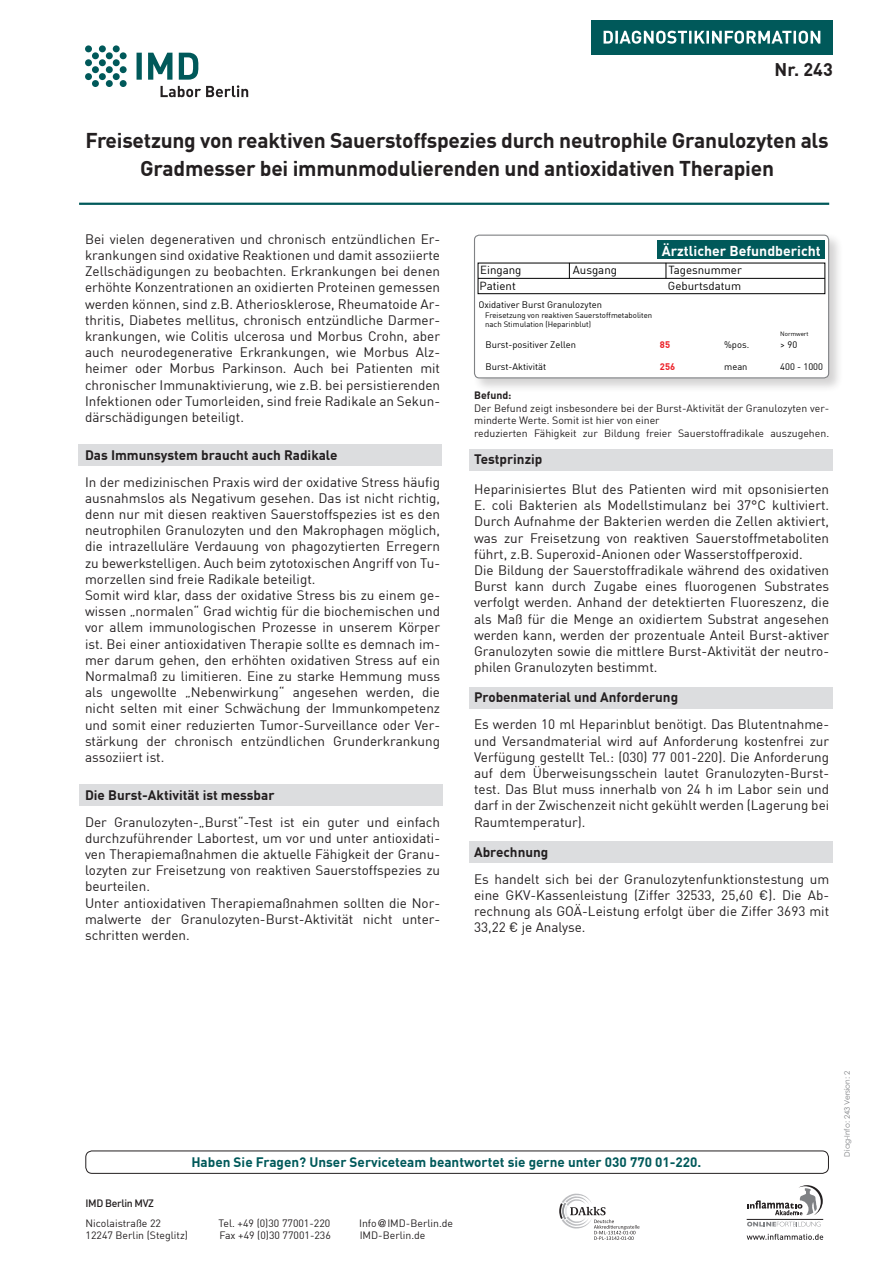
<style>
.page{position:relative;width:893px;height:1263px;background:#fff}
.page>*{position:absolute;margin:0;border:0;box-sizing:border-box;transform-origin:0 0}
.t1{font:700 21px/28.5px "DIN Offc";letter-spacing:-.015em;color:#231f20;text-align:center}
.t2{font:700 18px "DIN Offc";color:#231f20}
.t3{font:700 14.1px "DIN Offc";color:#fff}
.Fließtext{font:13.5px/16.2px "DIN Offc";color:#231f20;text-align:justify}
.Fließtext-2{font:700 13.5px "DIN Offc";color:#231f20}
.t4{font:700 13.5px "DIN Offc";color:#00595a}
.t5{font:11.55px/16px "DIN Offc";color:#000001}
.Literaturhinweise{font:10.5px/12.6px "DIN Offc";color:#231f20}
.Fließtext-3{font:10.5px "DIN Offc";color:#231f20}
.t6{font:500 10.5px "DIN Offc";letter-spacing:-.035em;color:#231f20}
.Literaturhinweise-2{font:700 10.5px "DIN Offc";color:#231f20}
.t7{font:9.3px "DIN Offc";color:#000001}
.t8{font:700 9.3px "DIN Offc";color:#ec2028}
.t9{font:7.8px/9.3px "DIN Offc";color:#000001}
.t10{font:7.5px "Century Gothic Pro Grk";color:#808285}
.t11{font:6.3px "DIN Offc";color:#000001}
.s1{font-family:"Helvetica"}
</style>
<div class="page">
<div style="left:79px;top:445px;width:363px;height:21px;background:#dcdddf"></div>
<div style="left:469px;top:449px;width:363px;height:21px;background:#dcdddf"></div>
<div style="left:469px;top:687px;width:363px;height:21px;background:#dcdddf"></div>
<div style="left:469px;top:841px;width:363px;height:21px;background:#dcdddf"></div>
<div style="left:79px;top:784px;width:364px;height:21px;background:#dcdddf"></div>
<div style="left:591px;top:20px;width:242px;height:34px;background:#00595a"></div>
<svg style="left:604px;top:31px;width:216px;height:13px"></svg>
<svg style="left:137px;top:53px;width:111px;height:44px"></svg>
<svg style="left:85px;top:45px;width:42px;height:42px"></svg>
<svg style="left:559px;top:1193px;width:80px;height:47px"></svg>
<svg style="left:747px;top:1234px;width:76px;height:6px"></svg>
<svg style="left:747px;top:1185px;width:76px;height:30px"></svg>
<svg style="left:747px;top:1222px;width:73px;height:4px"></svg>
<hr style="left:747px;top:1219px;width:76px;height:1px;background:#231f20">
<div style="left:85px;top:1150px;width:744px;height:24px;border:1px solid #231f20;border-radius:6px"></div>
<hr style="left:79px;top:203px;width:750px;height:2px;background:#00595a">
<div style="left:472px;top:232px;width:371px;height:161px;background:#231f20;opacity:.2"></div>
<div style="left:474px;top:235px;width:355px;height:143px;background:#fff;border-radius:5px"></div>
<div style="left:478px;top:263px;width:347px;height:31px;border:1px solid #000001"></div>
<div style="left:658px;top:240px;width:167px;height:19px;background:#00595a"></div>
<svg style="left:569px;top:263px;width:1px;height:15px"></svg>
<svg style="left:666px;top:263px;width:1px;height:15px"></svg>
<hr style="left:478px;top:278px;width:347px;height:1px;background:#000001">
<div style="left:474px;top:235px;width:355px;height:143px;border:1px solid #808285;border-radius:5px"></div>
<p class="t2" style="left:775px;top:58px;width:60px">Nr. 243</p>
<p class="t1" style="left:86px;top:125px;width:745px">Freisetzung von reaktiven Sauerstoffspezies durch neutrophile Granulozyten als<br>Gradmesser bei immunmodulierenden und antioxidativen Therapien</p>
<p class="Fließtext" style="left:85px;top:231px;width:357px">Bei vielen degenerativen und chronisch entzündlichen Er&shy;krankungen sind oxidative Reaktionen und damit assoziierte Zellschädigungen zu beobachten. Erkrankungen bei denen erhöhte Konzentrationen an oxidierten Proteinen gemessen werden können, sind z.B. Atheriosklerose, Rheumatoide Ar&shy;thritis, Diabetes mellitus, chronisch entzündliche Darmer&shy;krankungen, wie Colitis ulcerosa und Morbus Crohn, aber auch neurodegenerative Erkrankungen, wie Morbus Alz&shy;heimer oder Morbus Parkinson. Auch bei Patienten mit chronischer Immunaktivierung, wie z.B. bei persistierenden Infektionen oder Tumorleiden, sind freie Radikale an Sekun&shy;därschädigungen beteiligt.</p>
<p class="Fließtext-2" style="left:85px;top:446px;width:254px">Das Immunsystem braucht auch Radikale</p>
<p class="Fließtext" style="left:85px;top:473px;width:357px">In der medizinischen Praxis wird der oxidative Stress häufig ausnahmslos als Negativum gesehen. Das ist nicht richtig, denn nur mit diesen reaktiven Sauerstoffspezies ist es den neutrophilen Granulozyten und den Makrophagen möglich, die intrazelluläre Verdauung von phagozytierten Erregern zu bewerkstelligen. Auch beim zytotoxischen Angriff von Tu&shy;morzellen sind freie Radikale beteiligt.</p>
<p class="Fließtext" style="left:85px;top:587px;width:357px">Somit wird klar, dass der oxidative Stress bis zu einem ge&shy;wissen „normalen“ Grad wichtig für die biochemischen und vor allem immunologischen Prozesse in unserem Körper ist. Bei einer antioxidativen Therapie sollte es demnach im&shy;mer darum gehen, den erhöhten oxidativen Stress auf ein Normalmaß zu limitieren. Eine zu starke Hemmung muss als ungewollte „Nebenwirkung“ angesehen werden, die nicht selten mit einer Schwächung der Immunkompetenz und somit einer reduzierten Tumor-Surveillance oder Ver&shy;stärkung der chronisch entzündlichen Grunderkrankung assoziiert ist.</p>
<p class="Fließtext-2" style="left:85px;top:786px;width:191px">Die Burst-Aktivität ist messbar</p>
<p class="Fließtext" style="left:85px;top:813px;width:357px">Der Granulozyten-„Burst“-Test ist ein guter und einfach durchzuführender Labortest, um vor und unter antioxidati&shy;ven Therapiemaßnahmen die aktuelle Fähigkeit der Granu&shy;lozyten zur Freisetzung von reaktiven Sauerstoffspezies zu beurteilen.</p>
<p class="Fließtext" style="left:85px;top:894px;width:357px">Unter antioxidativen Therapiemaßnahmen sollten die Nor&shy;malwerte der Granulozyten-Burst-Aktivität nicht unter&shy;schritten werden.</p>
<p class="t3" style="left:662px;top:242px;width:160px">Ärztlicher Befundbericht</p>
<p class="t5" style="left:480px;top:262px;width:43px">Eingang</p>
<p class="t5" style="left:668px;top:262px;width:76px">Tagesnummer<br>Geburtsdatum</p>
<p class="t5" style="left:573px;top:262px;width:46px">Ausgang</p>
<p class="t7" style="left:478px;top:299px;width:125px">Oxidativer Burst Granulozyten</p>
<p class="t9" style="left:485px;top:310px;width:169px">Freisetzung von reaktiven Sauerstoffmetaboliten nach Stimulation (Heparinblut)</p>
<p class="t5" style="left:480px;top:278px;width:38px">Patient</p>
<p class="t11" style="left:780px;top:330px;width:30px">Normwert</p>
<p class="t7" style="left:485px;top:338px;width:92px">Burst-positiver Zellen</p>
<p class="t8" style="left:660px;top:338px;width:12px">85</p>
<p class="t7" style="left:724px;top:338px;width:26px">%pos.</p>
<p class="t7" style="left:780px;top:338px;width:18px">&gt; 90</p>
<p class="t7" style="left:485px;top:361px;width:62px">Burst-Aktivität</p>
<p class="t8" style="left:660px;top:360px;width:17px">256</p>
<p class="t7" style="left:724px;top:361px;width:25px">mean</p>
<p class="t7" style="left:780px;top:361px;width:44px">400 - 1000</p>
<p class="Literaturhinweise-2" style="left:474px;top:389px;width:39px">Befund:</p>
<p class="Literaturhinweise" style="left:474px;top:402px;width:357px">Der Befund zeigt insbesondere bei der Burst-Aktivität der Granulozyten ver&shy;minderte Werte. Somit ist hier von einer</p>
<p class="Fließtext-3" style="left:474px;top:427px;width:357px">reduzierten Fähigkeit zur Bildung freier Sauerstoffradikale auszugehen.</p>
<p class="Fließtext-2" style="left:474px;top:450px;width:70px">Testprinzip</p>
<p class="Fließtext" style="left:474px;top:481px;width:357px">Heparinisiertes Blut des Patienten wird mit opsonisierten E. coli Bakterien als Modellstimulanz bei 37°C kultiviert.<br>Durch Aufnahme der Bakterien werden die Zellen aktiviert, was zur Freisetzung von reaktiven Sauerstoffmetaboliten führt, z.B. Superoxid-Anionen oder Wasserstoffperoxid.</p>
<p class="Fließtext" style="left:474px;top:562px;width:357px">Die Bildung der Sauerstoffradikale während des oxidativen Burst kann durch Zugabe eines fluorogenen Substrates verfolgt werden. Anhand der detektierten Fluoreszenz, die als Maß für die Menge an oxidiertem Substrat angesehen werden kann, werden der prozentuale Anteil Burst-aktiver Granulozyten sowie die mittlere Burst-Aktivität der neutro&shy;philen Granulozyten bestimmt.</p>
<p class="Fließtext-2" style="left:474px;top:689px;width:206px">Probenmaterial und Anforderung</p>
<p class="Fließtext" style="left:474px;top:716px;width:357px">Es werden 10 ml Heparinblut benötigt. Das Blutentnahme&shy;und Versandmaterial wird auf Anforderung kostenfrei zur Verfügung gestellt Tel.: (030) 77 001-220). Die Anforderung auf dem Überweisungsschein lautet Granulozyten-Burst&shy;test. Das Blut muss innerhalb von 24 h im Labor sein und darf in der Zwischenzeit nicht gekühlt werden (Lagerung bei Raumtemperatur).</p>
<p class="Fließtext-2" style="left:474px;top:843px;width:76px">Abrechnung</p>
<p class="Fließtext" style="left:474px;top:870px;width:357px">Es handelt sich bei der Granulozytenfunktionstestung um eine GKV-Kassenleistung (Ziffer 32533, 25,60 €). Die Ab&shy;rechnung als GOÄ-Leistung erfolgt über die Ziffer 3693 mit 33,22 € je Analyse.</p>
<p class="t4" style="left:191px;top:1154px;width:511px">Haben Sie Fragen? Unser Serviceteam beantwortet sie gerne unter 030 770 01-220.</p>
<p class="t6" style="left:86px;top:1196px;width:70px">IMD Berlin MVZ</p>
<p class="Literaturhinweise" style="left:86px;top:1217px;width:77px">Nicolaistraße 22</p>
<p class="Literaturhinweise" style="left:219px;top:1217px;width:113px">Tel. +49 (0)30 77001-220</p>
<p class="Literaturhinweise" style="left:359px;top:1217px;width:96px">Info<span class="s1">@</span>IMD-Berlin.de</p>
<p class="Literaturhinweise" style="left:86px;top:1229px;width:104px">12247 Berlin (Steglitz)</p>
<p class="Literaturhinweise" style="left:219px;top:1229px;width:113px">Fax +49 (0)30 77001-236</p>
<p class="Literaturhinweise" style="left:360px;top:1229px;width:67px">IMD-Berlin.de</p>
<p class="t10" style="left:842px;top:1156px;width:87px;rotate:-90deg">Diag-Info: 243 Version: 2</p>
</div>
